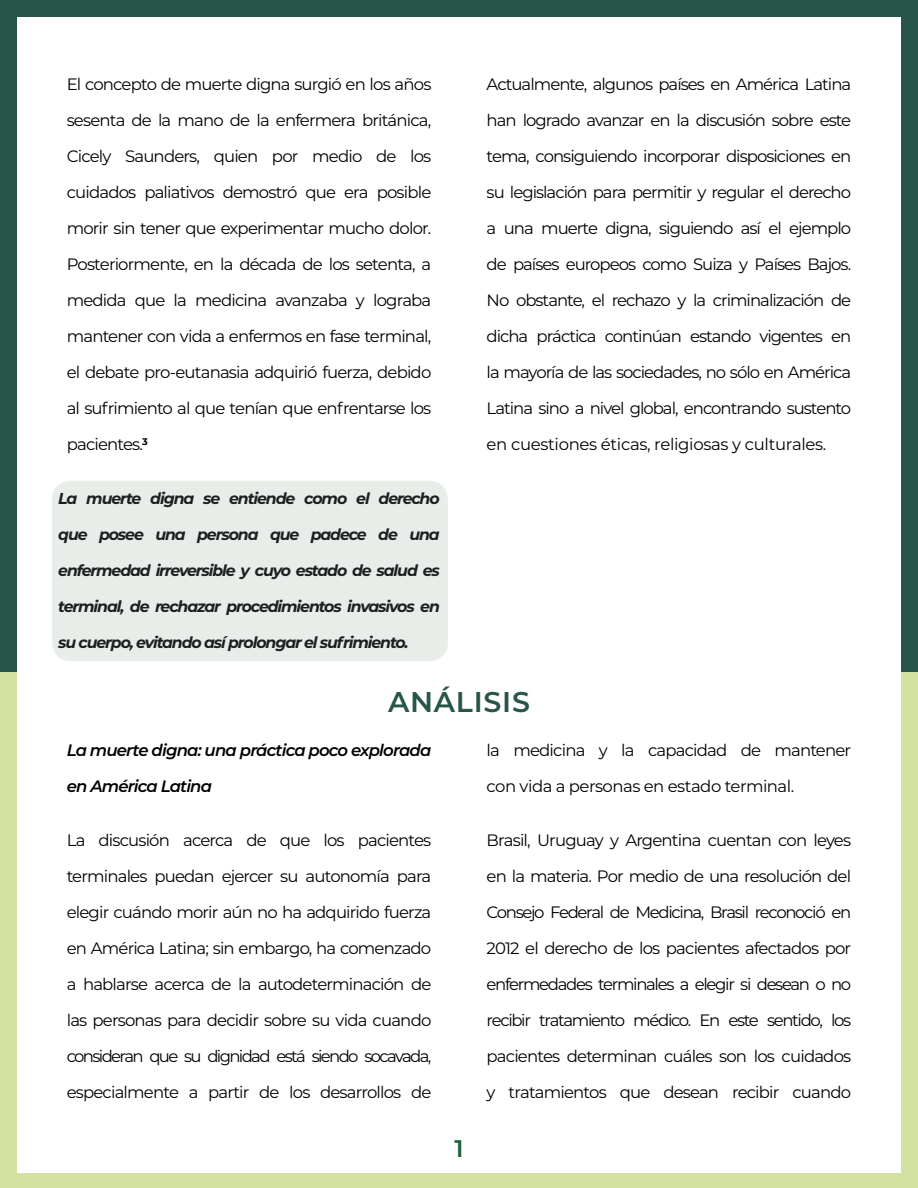
<style>
.page{position:relative;width:918px;height:1188px;background:#fff}
.page>*{position:absolute;margin:0;border:0;box-sizing:border-box;transform-origin:0 0}
.Titulo_Seccion{font:600 28.5px "Montserrat";letter-spacing:.025em;color:#27554a}
.t1{font:600 24px "Montserrat";color:#1c6136}
.Texto_CEIGB{font:16.5px/36px "Montserrat";letter-spacing:-.05em;color:#000;text-align:justify}
.Subtitulo_CEIGB{font:italic 600 16.5px/36px "Montserrat";letter-spacing:-.05em;color:#000}
.Resalte_CEIGB{font:italic 700 15.75px "Montserrat";letter-spacing:-.07em;color:#000}
</style>
<div class="page">
<div style="left:0;top:2px;width:918px;height:1186px;background:#d3e2a1"></div>
<div style="left:0;top:0;width:918px;height:672px;background:#27554a"></div>
<div style="left:17px;top:17px;width:884px;height:1155px;background:#fff"></div>
<div style="left:53px;top:481px;width:394px;height:180px;background:#e9edea;border-radius:18px"></div>
<div style="left:52px;top:481px;width:396px;height:180px;border:2px solid #92b792;border-radius:18px"></div>
<p class="Texto_CEIGB" style="left:67px;top:66px;width:366px">El concepto de muerte digna surgió en los años sesenta de la mano de la enfermera británica, Cicely Saunders, quien por medio de los cuidados paliativos demostró que era posible morir sin tener que experimentar mucho dolor.<br>Posteriormente, en la década de los setenta, a medida que la medicina avanzaba y lograba mantener con vida a enfermos en fase terminal, el debate pro-eutanasia adquirió fuerza, debido al sufrimiento al que tenían que enfrentarse los pacientes.<sup>3</sup></p>
<p class="Resalte_CEIGB" style="left:58px;top:487px;width:383px">La muerte digna se entiende como el derecho</p>
<p class="Resalte_CEIGB" style="left:58px;top:523px;width:383px">que posee una persona que padece de una</p>
<p class="Resalte_CEIGB" style="left:58px;top:559px;width:383px">enfermedad irreversible y cuyo estado de salud es</p>
<p class="Resalte_CEIGB" style="left:58px;top:595px;width:383px">terminal, de rechazar procedimientos invasivos en</p>
<p class="Resalte_CEIGB" style="left:58px;top:631px;width:352px">su cuerpo, evitando así prolongar el sufrimiento.</p>
<p class="Texto_CEIGB" style="left:487px;top:66px;width:366px">Actualmente, algunos países en América Latina han logrado avanzar en la discusión sobre este tema, consiguiendo incorporar disposiciones en su legislación para permitir y regular el derecho a una muerte digna, siguiendo así el ejemplo de países europeos como Suiza y Países Bajos.<br>No obstante, el rechazo y la criminalización de dicha práctica continúan estando vigentes en la mayoría de las sociedades, no sólo en América Latina sino a nivel global, encontrando sustento en cuestiones éticas, religiosas y culturales.</p>
<p class="Titulo_Seccion" style="left:388px;top:682px;width:143px">ANÁLISIS</p>
<p class="Subtitulo_CEIGB" style="left:67px;top:731px;width:366px">La muerte digna: una práctica poco explorada en América Latina</p>
<p class="Texto_CEIGB" style="left:67px;top:822px;width:366px">La discusión acerca de que los pacientes terminales puedan ejercer su autonomía para elegir cuándo morir aún no ha adquirido fuerza en América Latina; sin embargo, ha comenzado a hablarse acerca de la autodeterminación de las personas para decidir sobre su vida cuando consideran que su dignidad está siendo socavada, especialmente a partir de los desarrollos de</p>
<h2 class="t1" style="left:454px;top:1132px;width:11px">1</h2>
<p class="Texto_CEIGB" style="left:487px;top:732px;width:366px">la medicina y la capacidad de mantener con vida a personas en estado terminal.</p>
<p class="Texto_CEIGB" style="left:487px;top:822px;width:366px">Brasil, Uruguay y Argentina cuentan con leyes en la materia. Por medio de una resolución del Consejo Federal de Medicina, Brasil reconoció en 2012 el derecho de los pacientes afectados por enfermedades terminales a elegir si desean o no recibir tratamiento médico. En este sentido, los pacientes determinan cuáles son los cuidados y tratamientos que desean recibir cuando</p>
</div>
